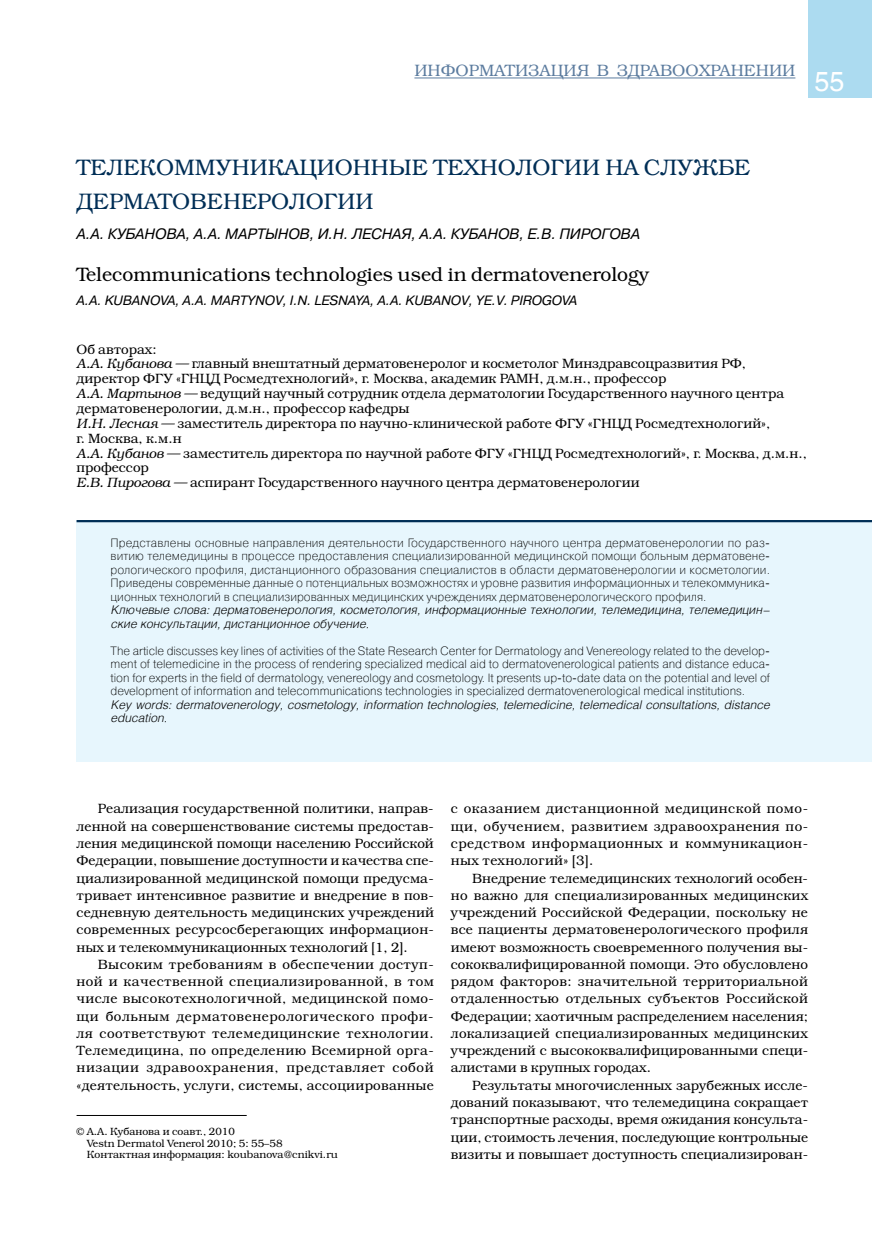
<style>
.page{position:relative;width:872px;height:1234px;background:#fff}
.page>*{position:absolute;margin:0;border:0;box-sizing:border-box;transform-origin:0 0}
.t1{font:27px "Helios";color:#fff}
.t2{font:300 22.5px "Bookman C";color:#002e56}
.t3{font:300 19.5px "Bookman C";color:#000}
.t4{font:300 16.5px "Bookman C";color:#5c7c9f}
.t5{font:italic 15px "Pragmatica C";letter-spacing:-.01em;color:#000}
.t6{font:300 13.5px/17.2px "Bookman C";color:#000;text-align:justify}
.t7{font:italic 13.5px "Pragmatica C";letter-spacing:-.01em;color:#000}
.t8{font:12px/13.5px "Pragmatica Light C";color:#000;text-align:justify}
.t9{font:italic 300 12px/13.5px "Helios";color:#000}
.t10{font:300 10.5px/11.6px "Bookman C";color:#000}
.s1{font-style:italic}
</style>
<div class="page">
<div style="left:808px;top:0;width:64px;height:98px;background:#acdbf0"></div>
<hr style="left:414px;top:77px;width:381px;height:1px;background:#5c7c9f">
<div style="left:77px;top:520px;width:795px;height:241px;background:#e7f6fd"></div>
<hr style="left:77px;top:520px;width:795px;height:2px;background:#002e56">
<hr style="left:77px;top:1114px;width:170px;height:1px;background:#000">
<p class="t4" style="left:414px;top:61px;width:382px">ИНФОРМАТИЗАЦИЯ В ЗДРАВООХРАНЕНИИ</p>
<h1 class="t1" style="left:814px;top:67px;width:32px">55</h1>
<h2 class="t2" style="left:77px;top:154px;width:33px">Телекоммуникационные</h2>
<h2 class="t2" style="left:433px;top:154px;width:18px">технологии</h2>
<h2 class="t2" style="left:605px;top:154px;width:18px">наслужбе</h2>
<h2 class="t2" style="left:77px;top:188px;width:18px">дерматовенерологии</h2>
<p class="t5" style="left:77px;top:225px;width:51px">А.А. КУБАНОВА</p>
<p class="t5" style="left:186px;top:225px;width:104px">, А.А. МАРТЫНОВ</p>
<p class="t5" style="left:310px;top:225px;width:64px">, И.Н. ЛЕСНАЯ</p>
<p class="t5" style="left:411px;top:225px;width:60px">, А.А. КУБАНОВ</p>
<p class="t5" style="left:519px;top:225px;width:62px">, Е.В. ПИРО</p>
<p class="t5" style="left:601px;top:225px;width:19px">ГОВА</p>
<h3 class="t3" style="left:77px;top:263px;width:574px">Telecommunications technologies used in dermatovenerology</h3>
<p class="t7" style="left:77px;top:292px;width:75px">A.A. KUBANOV</p>
<p class="t7" style="left:167px;top:292px;width:91px">A, A.A. MARTYNOV</p>
<p class="t7" style="left:283px;top:292px;width:49px">, I.N. LESN</p>
<p class="t7" style="left:348px;top:292px;width:104px">AYA, A.A. KUBANOV</p>
<p class="t7" style="left:469px;top:292px;width:110px">, YE.V. PIRO GOVA</p>
<p class="t6" style="left:77px;top:341px;width:732px;line-height:14.9px;text-align:left">Об авторах:<br><span class="s1">А.А. Кубанова —</span> главный внештатный дерматовенеролог и косметолог Минздравсоцразвития РФ, директор ФГУ «ГНЦД Росмедтехнологий», г. Москва, академик РАМН, д.м.н., профессор<br><span class="s1">А.А. Мартынов —</span> ведущий научный сотрудник отдела дерматологии Государственного научного центра дерматовенерологии, д.м.н., профессор кафедры<br><span class="s1">И.Н. Лесная —</span> заместитель директора по научно-клинической работе ФГУ «ГНЦД Росмедтехнологий»,<br>г. Москва, к.м.н<br><span class="s1">А.А. Кубанов —</span> заместитель директора по научной работе ФГУ «ГНЦД Росмедтехнологий», г. Москва, д.м.н., профессор<br><span class="s1">Е.В. Пирогова —</span> аспирант Государственного научного центра дерматовенерологии</p>
<p class="t8" style="left:111px;top:536px;width:661px">Представлены основные направления деятельности Государственного научного центра дерматовенерологии по раз&shy;витию телемедицины в процессе предоставления специализированной медицинской помощи больным дерматовене&shy;рологического профиля, дистанционного образования специалистов в области дерматовенерологии и косметологии.<br>Приведены современные данные о потенциальных возможностях и уровне развития информационных и телекоммуника&shy;ционных технологий в специализированных медицинских учреждениях дерматовенерологического профиля.</p>
<p class="t9" style="left:111px;top:603px;width:661px">Ключевые слова: дерматовенерология, косметология, информационные технологии, телемедицина, телемедицин&shy;ские консультации, дистанционное обучение.</p>
<p class="t8" style="left:111px;top:644px;width:661px">The article discusses key lines of activities of the State Research Center for Dermatology and Venereology related to the develop&shy;ment of telemedicine in the process of rendering specialized medical aid to dermatovenerological patients and distance educa&shy;tion for experts in the field of dermatology, venereology and cosmetology. It presents up-to-date data on the potential and level of development of information and telecommunications technologies in specialized dermatovenerological medical institutions.</p>
<p class="t9" style="left:111px;top:697px;width:661px">Key words: dermatovenerology, cosmetology, information technologies, telemedicine, telemedical consultations, distance education.</p>
<p class="t6" style="left:77px;top:800px;width:359px;text-indent:21px">Реализация государственной политики, направ&shy;ленной на совершенствование системы предостав&shy;ления медицинской помощи населению Российской Федерации, повышение доступности и качества спе&shy;циализированной медицинской помощи предусма&shy;тривает интенсивное развитие и внедрение в пов&shy;седневную деятельность медицинских учреждений современных ресурсосберегающих информацион&shy;ных и телекоммуникационных технологий [1, 2].</p>
<p class="t6" style="left:77px;top:955px;width:359px;text-indent:21px">Высоким требованиям в обеспечении доступ&shy;ной и качественной специализированной, в том числе высокотехнологичной, медицинской помо&shy;щи больным дерматовенерологического профи&shy;ля соответствуют телемедицинские технологии.<br>Телемедицина, по определению Всемирной орга&shy;низации здравоохранения, представляет собой «деятельность, услуги, системы, ассоциированные</p>
<p class="t10" style="left:87px;top:1125px;width:253px;text-indent:-10px">© А.А. Кубанова и соавт., 2010<br>Vestn Dermatol Venerol 2010; 5: 55–58<br>Контактная информация: koubanova@cnikvi.ru</p>
<p class="t6" style="left:451px;top:800px;width:359px">с оказанием дистанционной медицинской помо&shy;щи, обучением, развитием здравоохранения по&shy;средством информационных и коммуникацион&shy;ных технологий» [3].</p>
<p class="t6" style="left:451px;top:869px;width:359px;text-indent:21px">Внедрение телемедицинских технологий особен&shy;но важно для специализированных медицинских учреждений Российской Федерации, поскольку не все пациенты дерматовенерологического профиля имеют возможность своевременного получения вы&shy;сококвалифицированной помощи. Это обусловлено рядом факторов: значительной территориальной отдаленностью отдельных субъектов Российской Федерации; хаотичным распределением населения; локализацией специализированных медицинских учреждений с высококвалифицированными специ&shy;алистами в крупных городах.</p>
<p class="t6" style="left:451px;top:1076px;width:359px;text-indent:21px">Результаты многочисленных зарубежных иссле&shy;дований показывают, что телемедицина сокращает транспортные расходы, время ожидания консульта&shy;ции, стоимость лечения, последующие контрольные визиты и повышает доступность специализирован-</p>
</div>
